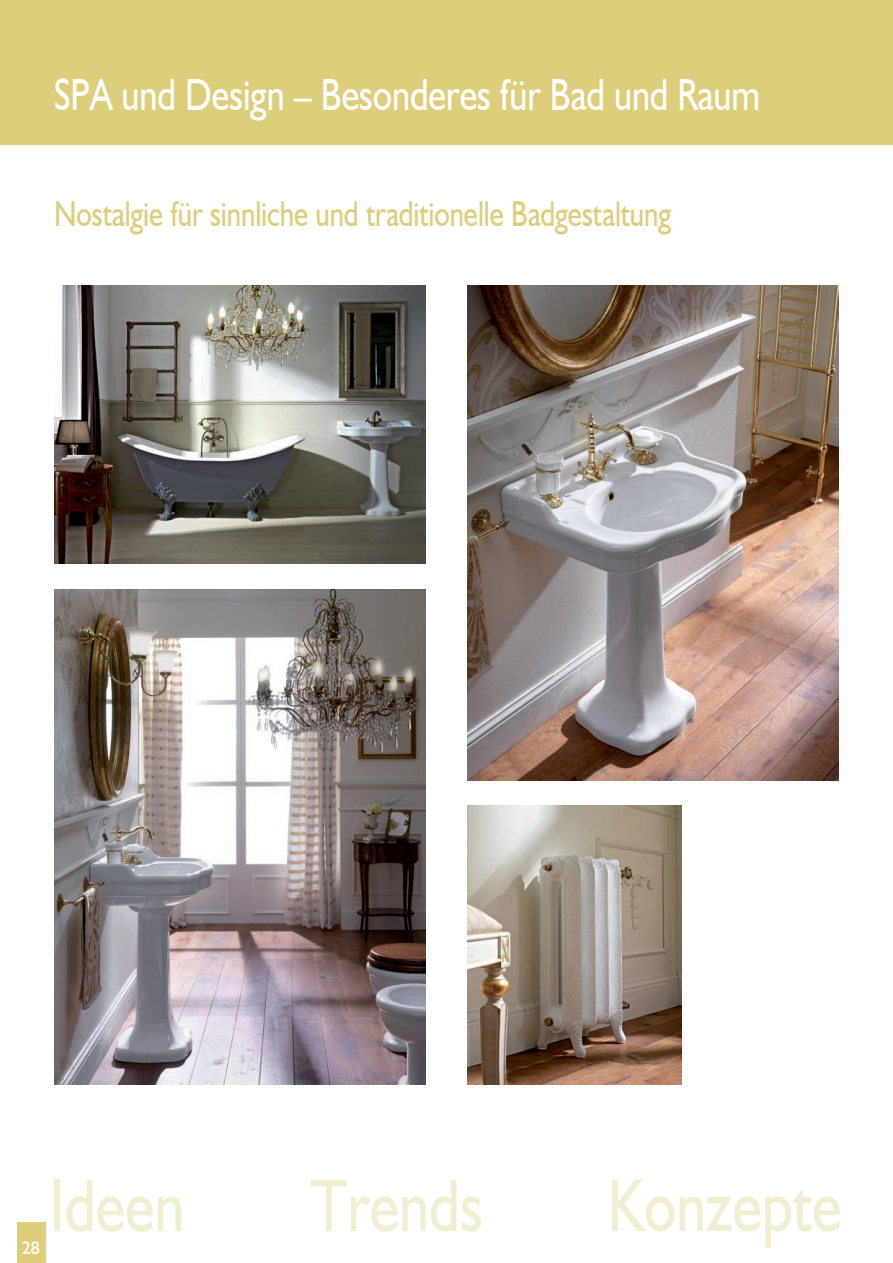
<style>
.page{position:relative;width:893px;height:1263px;background:#fff}
.page>*{position:absolute;margin:0;border:0;box-sizing:border-box;transform-origin:0 0}
.t1{font:75px "Humanist 521 BT";color:#f2eed2;scale:.8 1}
.t2{font:75px "Humanist 521 BT";color:#dfeed8;scale:.8 1}
.t3{font:45px "Humanist 521 BT";color:#fff;scale:.8 1}
.t4{font:36px "Humanist 521 BT";letter-spacing:-.005em;color:#ddce7b;scale:.8 1}
.t5{font:18px "Humanist 521 BT";color:#fff}
</style>
<div class="page">
<div style="left:17px;top:1222px;width:28px;height:41px;background:#ddce7b"></div>
<div style="left:0;top:0;width:893px;height:145px;background:#ddce7b"></div>
<img style="left:54px;top:285px;width:371px;height:279px">
<img style="left:468px;top:285px;width:371px;height:495px">
<img style="left:54px;top:589px;width:371px;height:495px">
<img style="left:468px;top:806px;width:213px;height:278px">
<p class="t3" style="left:54px;top:67px;width:884px">SPA und Design – Besonderes für Bad und Raum</p>
<p class="t4" style="left:54px;top:191px;width:773px">Nostalgie für sinnliche und traditionelle Badgestaltung</p>
<p class="t5" style="left:22px;top:1236px;width:20px">28</p>
<h1 class="t1" style="left:50px;top:1159px;width:170px">Ideen</h1>
<h1 class="t1" style="left:310px;top:1159px;width:217px">Trends</h1>
<h1 class="t1" style="left:607px;top:1159px;width:294px">Konzepte</h1>
<h1 class="t2" style="left:528px;top:1174px;width:293px">Konzepte</h1>
</div>
